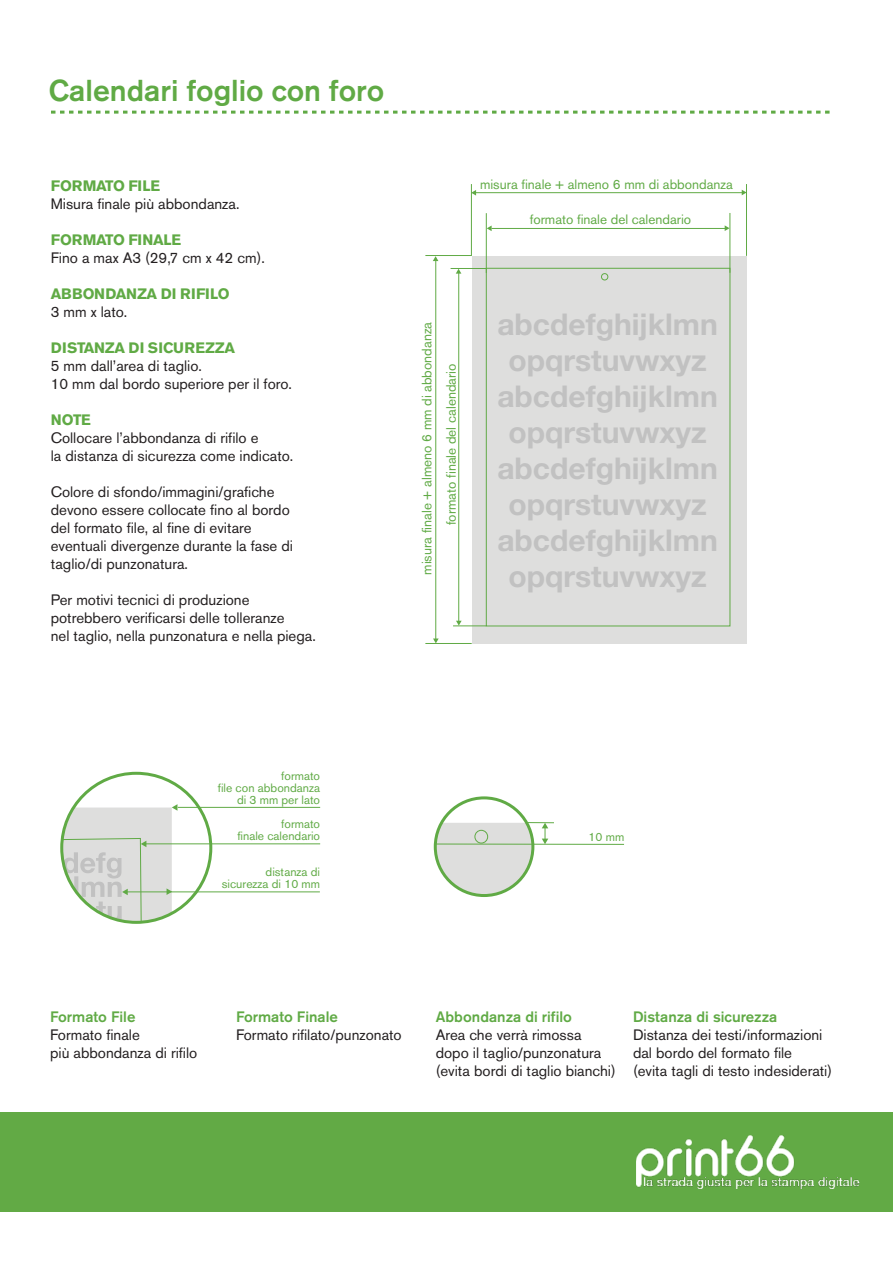
<style>
.page{position:relative;width:893px;height:1263px;background:#fff}
.page>*{position:absolute;margin:0;border:0;box-sizing:border-box;transform-origin:0 0}
.t1{font:700 30px/36px "Helvetica Neue";color:#c1c1c1;text-align:center}
.t2{font:500 30px "Akzidenz Grotesk BE";color:#60aa45}
.t3{font:15px/18px "Akzidenz Grotesk BE";color:#231f20}
.t4{font:500 15px "Akzidenz Grotesk BE";color:#60aa45}
.t5{font:700 15px "Akzidenz Grotesk BE";letter-spacing:-.02em;color:#60aa45}
.t6{font:700 15px "Akzidenz Grotesk BE";letter-spacing:.02em;color:#60aa45}
.t7{font:700 15px "Akzidenz Grotesk BE";color:#60aa45}
.t8{font:13.5px/24.3px "Akzidenz Grotesk BE";color:#60aa45;text-align:center}
.t9{font:12px/12px "Akzidenz Grotesk BE";color:#60aa45;text-align:right}
</style>
<div class="page">
<svg style="left:51px;top:111px;width:779px;height:3px"></svg>
<hr style="left:146px;top:843px;width:174px;height:1px;background:#60aa45">
<hr style="left:178px;top:807px;width:142px;height:1px;background:#60aa45">
<hr style="left:127px;top:892px;width:193px;height:1px;background:#60aa45">
<svg style="left:62px;top:804px;width:115px;height:118px"></svg>
<div style="left:60px;top:772px;width:152px;height:152px;border:3px solid #60aa45;border-radius:50%"></div>
<div style="left:472px;top:256px;width:275px;height:388px;background:#dededd"></div>
<hr style="left:474px;top:192px;width:268px;height:1px;background:#60aa45">
<svg style="left:472px;top:190px;width:4px;height:6px"></svg>
<svg style="left:742px;top:190px;width:4px;height:5px"></svg>
<hr style="left:435px;top:260px;width:1px;height:380px;background:#60aa45">
<svg style="left:433px;top:638px;width:6px;height:5px"></svg>
<svg style="left:433px;top:256px;width:5px;height:5px"></svg>
<hr style="left:492px;top:228px;width:234px;height:1px;background:#60aa45">
<svg style="left:487px;top:225px;width:5px;height:6px"></svg>
<svg style="left:725px;top:225px;width:4px;height:6px"></svg>
<hr style="left:458px;top:273px;width:1px;height:348px;background:#60aa45">
<svg style="left:456px;top:621px;width:6px;height:5px"></svg>
<svg style="left:456px;top:269px;width:5px;height:5px"></svg>
<svg style="left:486px;top:268px;width:244px;height:358px"></svg>
<hr style="left:451px;top:268px;width:35px;height:1px;background:#60aa45">
<hr style="left:453px;top:626px;width:33px;height:1px;background:#60aa45">
<hr style="left:425px;top:255px;width:47px;height:1px;background:#60aa45">
<hr style="left:425px;top:643px;width:47px;height:1px;background:#60aa45">
<hr style="left:746px;top:184px;width:1px;height:72px;background:#60aa45">
<hr style="left:471px;top:184px;width:1px;height:72px;background:#60aa45">
<hr style="left:730px;top:213px;width:1px;height:60px;background:#60aa45">
<hr style="left:486px;top:213px;width:1px;height:60px;background:#60aa45">
<hr style="left:435px;top:844px;width:189px;height:1px;background:#60aa45">
<div style="left:0;top:1112px;width:893px;height:100px;background:#62aa45"></div>
<img style="left:637px;top:1135px;width:222px;height:53px">
<svg style="left:435px;top:822px;width:119px;height:73px"></svg>
<div style="left:475px;top:830px;width:13px;height:13px;border:1px solid #60aa45;border-radius:50%"></div>
<div style="left:601px;top:273px;width:7px;height:7px;border:1px solid #60aa45;border-radius:50%"></div>
<h1 class="t2" style="left:49px;top:72px;width:337px">Calendari foglio con foro</h1>
<p class="t5" style="left:51px;top:177px;width:111px">FORMATO FILE</p>
<p class="t3" style="left:51px;top:195px;width:190px">Misura finale più abbondanza.</p>
<p class="t5" style="left:51px;top:231px;width:132px">FORMATO FINALE</p>
<p class="t3" style="left:51px;top:249px;width:216px">Fino a max A3 (29,7 cm x 42 cm).</p>
<p class="t7" style="left:51px;top:285px;width:180px">ABBONDANZA DI RIFILO</p>
<p class="t3" style="left:51px;top:303px;width:78px">3 mm x lato.</p>
<p class="t6" style="left:51px;top:339px;width:186px">DISTANZA DI SICUREZZA</p>
<p class="t3" style="left:51px;top:357px;width:243px">5 mm dall’area di taglio.<br>10 mm dal bordo superiore per il foro.</p>
<p class="t5" style="left:51px;top:411px;width:42px">NOTE</p>
<p class="t3" style="left:51px;top:429px;width:244px">Collocare l’abbondanza di rifilo e<br>la distanza di sicurezza come indicato.</p>
<p class="t3" style="left:51px;top:483px;width:244px">Colore di sfondo/immagini/grafiche devono essere collocate fino al bordo del formato file, al fine di evitare eventuali divergenze durante la fase di taglio/di punzonatura.</p>
<p class="t3" style="left:51px;top:591px;width:267px">Per motivi tecnici di produzione potrebbero verificarsi delle tolleranze<br>nel taglio, nella punzonatura e nella piega.</p>
<p class="t8" style="left:480px;top:172px;width:254px">misura finale + almeno 6 mm di abbondanza</p>
<p class="t8" style="left:530px;top:207px;width:163px">formato finale del calendario</p>
<p class="t8" style="left:415px;top:575px;width:254px;rotate:-90deg">misura finale + almeno 6 mm di abbondanza formato finale del calendario</p>
<h1 class="t1" style="left:497px;top:305px;width:222px">abcdefghijklmn opqrstuvwxyz abcdefghijklmn opqrstuvwxyz abcdefghijklmn opqrstuvwxyz abcdefghijklmn opqrstuvwxyz</h1>
<p class="t9" style="left:218px;top:770px;width:104px">formato<br>file con abbondanza di 3 mm per lato</p>
<p class="t9" style="left:237px;top:818px;width:84px">formato<br>finale calendario</p>
<p class="t9" style="left:222px;top:866px;width:100px">distanza di sicurezza di 10 mm</p>
<p class="t9" style="left:589px;top:831px;width:37px">10 mm</p>
<p class="t4" style="left:50px;top:1008px;width:87px">Formato File</p>
<p class="t3" style="left:50px;top:1026px;width:149px">Formato finale<br>più abbondanza di rifilo</p>
<p class="t4" style="left:236px;top:1008px;width:103px">Formato Finale</p>
<p class="t3" style="left:236px;top:1026px;width:167px">Formato rifilato/punzonato</p>
<p class="t4" style="left:436px;top:1008px;width:138px">Abbondanza di rifilo</p>
<p class="t3" style="left:436px;top:1026px;width:182px">Area che verrà rimossa dopo il taglio/punzonatura (evita bordi di taglio bianchi)</p>
<p class="t4" style="left:633px;top:1008px;width:146px">Distanza di sicurezza</p>
<p class="t3" style="left:633px;top:1026px;width:201px">Distanza dei testi/informazioni dal bordo del formato file<br>(evita tagli di testo indesiderati)</p>
</div>
